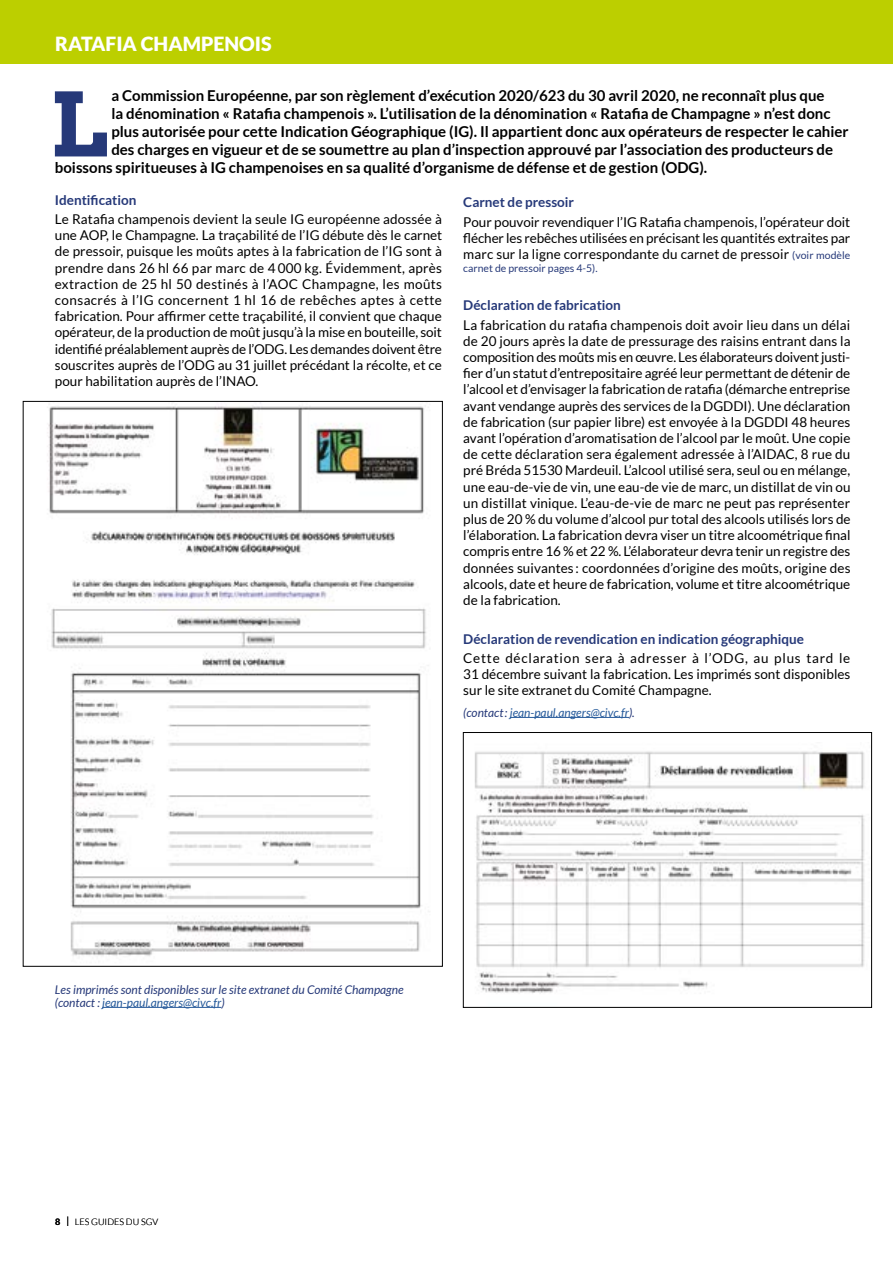
<style>
.page{position:relative;width:893px;height:1263px;background:#fff}
.page>*{position:absolute;margin:0;border:0;box-sizing:border-box;transform-origin:0 0}
.t1{font:700 87.9px "Arvo";color:#263979}
.t2{font:900 19.5px "Lato";color:#fff}
.t3{font:700 15px "Lato";color:#000}
.t4{font:13.5px/16.2px "Lato";color:#000;text-align:justify}
.t5{font:700 13.5px "Lato";color:#263979}
.t6{font:italic 12px/12.8px "Lato";color:#263979}
.t7{font:italic 12px "Lato";color:#275b9b}
.t8{font:10.5px "Lato";color:#263979}
.t9{font:300 9px "Lato";color:#000}
.s1{font-size:10.5px;color:#263979}
.s2{color:#263979}
.s3{color:#275b9b}
.s4{font-weight:700}
.s5{font-size:13.5px}
</style>
<div class="page">
<div style="left:0;top:0;width:893px;height:64px;background:#bccf00"></div>
<hr style="left:102px;top:1007px;width:119px;height:1px;background:#275b9b">
<hr style="left:510px;top:717px;width:119px;height:1px;background:#275b9b">
<img style="left:47px;top:403px;width:382px;height:553px">
<img style="left:475px;top:751px;width:390px;height:242px">
<div style="left:463px;top:732px;width:409px;height:276px;border:1px solid #000"></div>
<h2 class="t2" style="left:55px;top:32px;width:218px">RATAFIA CHAMPENOIS</h2>
<h1 class="t1" style="left:50px;top:70px;width:59px">L</h1>
<p class="t3" style="left:111px;top:87px;width:715px">a Commission Européenne, par son règlement d’exécution 2020/623 du 30 avril 2020, ne reconnaît plus que</p>
<p class="t3" style="left:111px;top:105px;width:721px">la dénomination « Ratafia champenois ». L’utilisation de la dénomination « Ratafia de Champagne » n’est donc</p>
<p class="t3" style="left:111px;top:123px;width:739px">plus autorisée pour cette Indication Géographique (IG). Il appartient donc aux opérateurs de respecter le cahier</p>
<p class="t3" style="left:111px;top:141px;width:723px">des charges en vigueur et de se soumettre au plan d’inspection approuvé par l’association des producteurs de</p>
<p class="t3" style="left:55px;top:159px;width:654px">boissons spiritueuses à IG champenoises en sa qualité d’organisme de défense et de gestion (ODG).</p>
<p class="t5" style="left:55px;top:192px;width:83px">Identification</p>
<p class="t4" style="left:55px;top:211px;width:389px">Le Ratafia champenois devient la seule IG européenne adossée à une AOP, le Champagne. La traçabilité de l’IG débute dès le carnet de pressoir, puisque les moûts aptes à la fabrication de l’IG sont à prendre dans 26 hl 66 par marc de 4 000 kg. Évidemment, après extraction de 25 hl 50 destinés à l’AOC Champagne, les moûts consacrés à l’IG concernent 1 hl 16 de rebêches aptes à cette fabrication. Pour affirmer cette traçabilité, il convient que chaque opérateur, de la production de moût jusqu’à la mise en bouteille, soit identifié préalablement auprès de l’ODG. Les demandes doivent être souscrites auprès de l’ODG au 31 juillet précédant la récolte, et ce pour habilitation auprès de l’INAO.</p>
<p class="t5" style="left:463px;top:195px;width:112px">Carnet de pressoir</p>
<p class="t4" style="left:463px;top:214px;width:389px">Pour pouvoir revendiquer l’IG Ratafia champenois, l’opérateur doit flécher les rebêches utilisées en précisant les quantités extraites par marc sur la ligne correspondante du carnet de pressoir <span class="s1">(voir modèle</span></p>
<p class="t8" style="left:463px;top:262px;width:136px">carnet de pressoir pages 4-5).</p>
<p class="t5" style="left:463px;top:297px;width:159px">Déclaration de fabrication</p>
<p class="t4" style="left:463px;top:316px;width:389px">La fabrication du ratafia champenois doit avoir lieu dans un délai de 20 jours après la date de pressurage des raisins entrant dans la composition des moûts mis en œuvre. Les élaborateurs doivent justi&shy;fier d’un statut d’entrepositaire agréé leur permettant de détenir de l’alcool et d’envisager la fabrication de ratafia (démarche entreprise avant vendange auprès des services de la DGDDI). Une déclaration de fabrication (sur papier libre) est envoyée à la DGDDI 48 heures avant l’opération d’aromatisation de l’alcool par le moût. Une copie de cette déclaration sera également adressée à l’AIDAC, 8 rue du pré Bréda 51530 Mardeuil. L’alcool utilisé sera, seul ou en mélange, une eau-de-vie de vin, une eau-de vie de marc, un distillat de vin ou un distillat vinique. L’eau-de-vie de marc ne peut pas représenter plus de 20 % du volume d’alcool pur total des alcools utilisés lors de l’élaboration. La fabrication devra viser un titre alcoométrique final compris entre 16 % et 22 %. L’élaborateur devra tenir un registre des données suivantes : coordonnées d’origine des moûts, origine des alcools, date et heure de fabrication, volume et titre alcoométrique de la fabrication.</p>
<p class="t5" style="left:463px;top:631px;width:342px">Déclaration de revendication en indication géographique</p>
<p class="t4" style="left:463px;top:650px;width:389px">Cette déclaration sera à adresser à l’ODG, au plus tard le 31 décembre suivant la fabrication. Les imprimés sont disponibles sur le site extranet du Comité Champagne.</p>
<p class="t7" style="left:463px;top:705px;width:173px"><span class="s2">(contact:</span> jean-paul.angers@civc.fr<span class="s2">).</span></p>
<p class="t6" style="left:55px;top:983px;width:350px">Les imprimés sont disponibles sur le site extranet du Comité Champagne (contact : <span class="s3">jean-paul.angers@civc.fr</span>)</p>
<p class="t9" style="left:55px;top:1217px;width:105px"><span class="s4">8</span> <span class="s5">I</span> LES GUIDES DU SGV</p>
</div>
